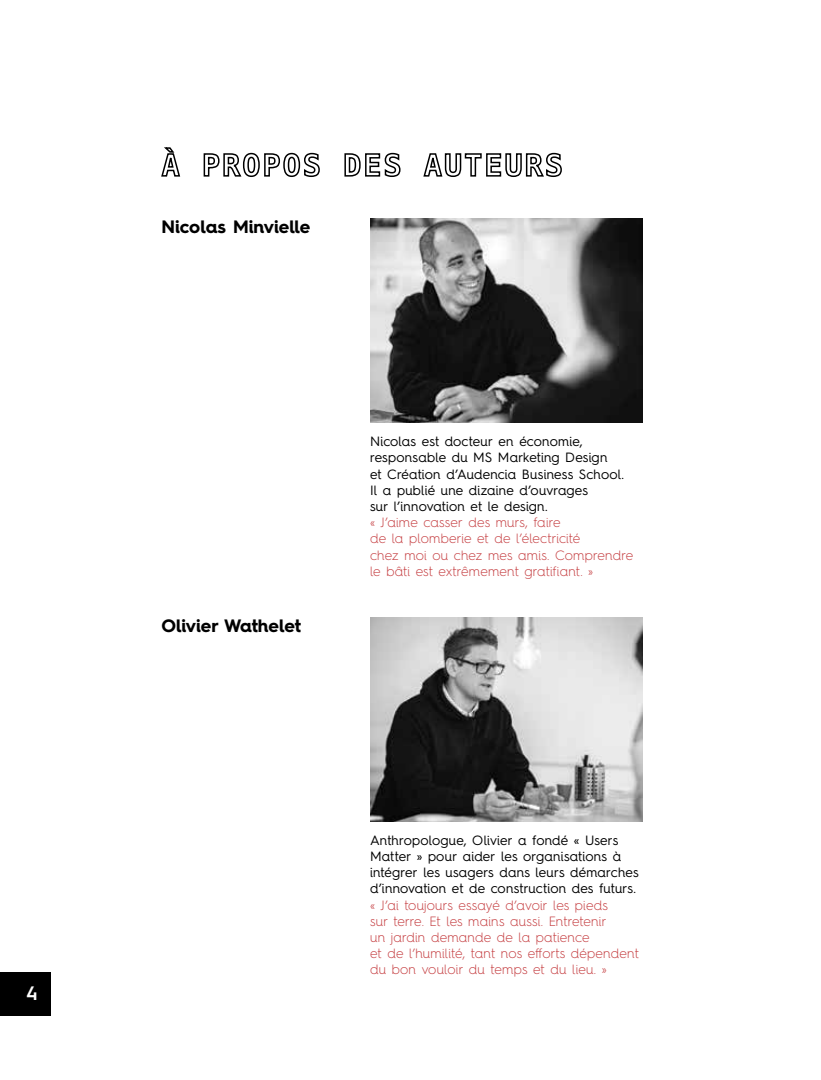
<style>
.page{position:relative;width:821px;height:1080px;background:#fff}
.page>*{position:absolute;margin:0;border:0;box-sizing:border-box;transform-origin:0 0}
.t1{font:600 19.5px "Hurme Geometric Sans 4";color:#fff}
.t2{font:700 18px "Hurme Geometric Sans 4";letter-spacing:-.005em;color:#000}
.t3{font:13.5px/16.2px "Hurme Geometric Sans 4";letter-spacing:.01em;color:#000}
.t4{font:300 13.5px/16.2px "Hurme Geometric Sans 4";letter-spacing:.005em;color:#c53e41}
</style>
<div class="page">
<img style="left:370px;top:218px;width:272px;height:204px">
<svg style="left:161px;top:147px;width:20px;height:30px"></svg>
<svg style="left:203px;top:152px;width:117px;height:25px"></svg>
<svg style="left:344px;top:152px;width:57px;height:25px"></svg>
<svg style="left:423px;top:152px;width:139px;height:25px"></svg>
<img style="left:370px;top:617px;width:272px;height:204px">
<div style="left:0;top:972px;width:51px;height:44px;background:#000"></div>
<h1 class="t1" style="left:26px;top:979px;width:13px">4</h1>
<h2 class="t2" style="left:162px;top:214px;width:150px">Nicolas Minvielle</h2>
<h2 class="t2" style="left:162px;top:613px;width:141px">Olivier Wathelet</h2>
<p class="t3" style="left:370px;top:433px;width:255px">Nicolas est docteur en économie, responsable du MS Marketing Design<br>et Création d’Audencia Business School.<br>Il a publié une dizaine d’ouvrages<br>sur l’innovation et le design.</p>
<p class="t4" style="left:370px;top:514px;width:265px">« J’aime casser des murs, faire<br>de la plomberie et de l’électricité<br>chez moi ou chez mes amis. Comprendre le bâti est extrêmement gratifiant. »</p>
<p class="t3" style="left:370px;top:832px;width:270px">Anthropologue, Olivier a fondé « Users Matter » pour aider les organisations à intégrer les usagers dans leurs démarches d’innovation et de construction des futurs.</p>
<p class="t4" style="left:370px;top:896px;width:270px">« J’ai toujours essayé d’avoir les pieds<br>sur terre. Et les mains aussi. Entretenir<br>un jardin demande de la patience<br>et de l’humilité, tant nos efforts dépendent du bon vouloir du temps et du lieu. »</p>
</div>
